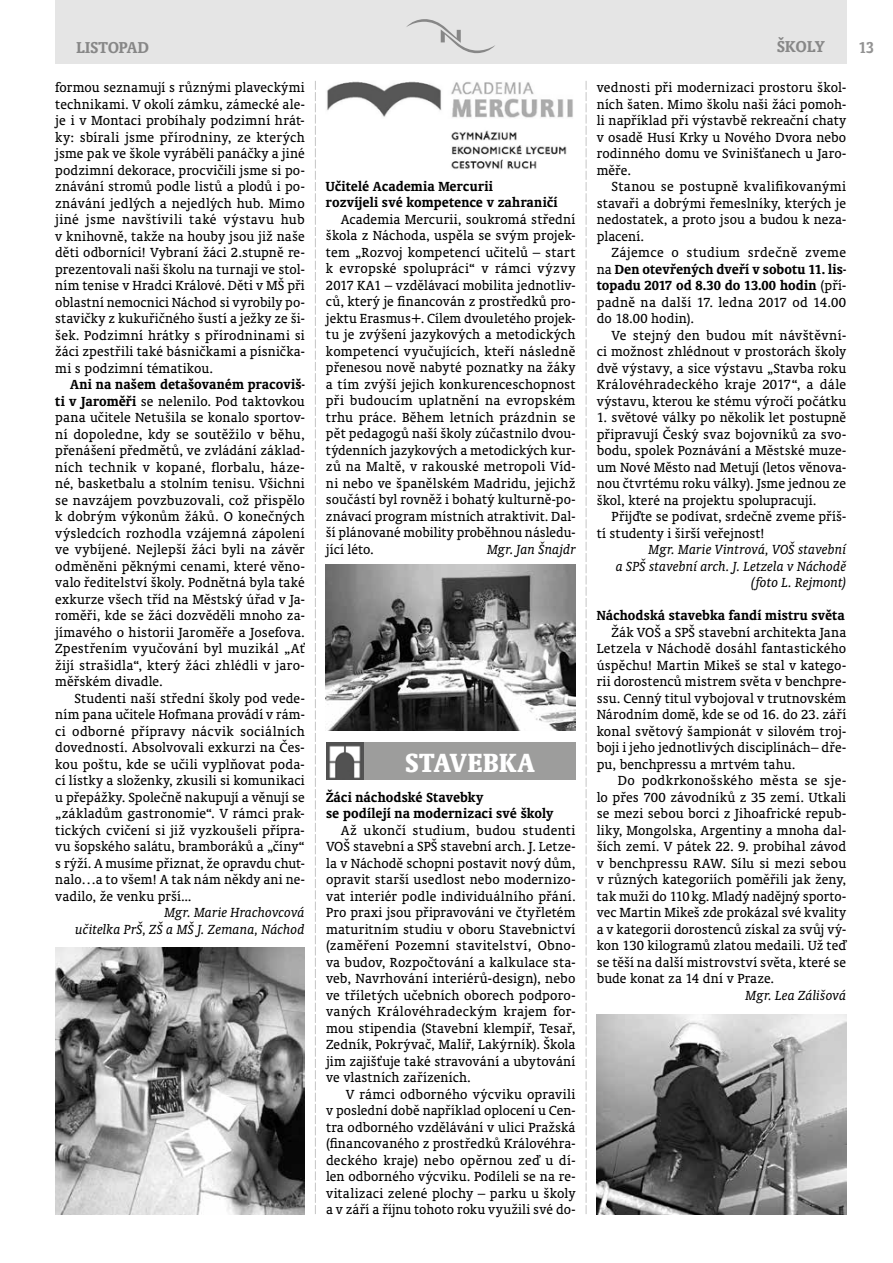
<style>
.page{position:relative;width:893px;height:1263px;background:#fff}
.page>*{position:absolute;margin:0;border:0;box-sizing:border-box;transform-origin:0 0}
.t1{font:700 condensed 30px "Oranda AT";letter-spacing:.015em;color:#fff}
.t2{font:700 18px "Oranda AT";letter-spacing:.01em;color:#878787}
.t3{font:700 18px "Oranda AT";color:#929292;scale:.9 1}
.t4{font:15px/16.5px "Oranda AT";letter-spacing:.005em;color:#000;text-align:justify}
.t5{font:italic 15px/16.5px "Oranda AT";color:#000;text-align:right}
.t6{font:700 15px/16.5px "Oranda AT";letter-spacing:.005em;color:#000}
.s1{font-weight:700}
</style>
<div class="page">
<div style="left:55px;top:0;width:792px;height:64px;background:#e5e5e5"></div>
<svg style="left:406px;top:19px;width:89px;height:34px"></svg>
<svg style="left:315px;top:81px;width:1px;height:1133px"></svg>
<svg style="left:586px;top:81px;width:1px;height:1133px"></svg>
<img style="left:327px;top:81px;width:246px;height:88px">
<img style="left:55px;top:947px;width:250px;height:267px">
<img style="left:326px;top:565px;width:249px;height:165px">
<div style="left:327px;top:743px;width:249px;height:37px;background:#9d9d9c"></div>
<img style="left:326px;top:743px;width:38px;height:37px">
<img style="left:597px;top:1014px;width:249px;height:200px">
<p class="t2" style="left:77px;top:37px;width:74px">LISTOPAD</p>
<p class="t2" style="left:777px;top:36px;width:49px">ŠKOLY</p>
<p class="t3" style="left:859px;top:37px;width:18px">13</p>
<p class="t4" style="left:55px;top:79px;width:251px">formou seznamují s různými plaveckými technikami. V okolí zámku, zámecké ale&shy;je i v Montaci probíhaly podzimní hrát&shy;ky: sbírali jsme přírodniny, ze kterých jsme pak ve škole vyráběli panáčky a jiné podzimní dekorace, procvičili jsme si po&shy;znávání stromů podle listů a plodů i po&shy;znávání jedlých a nejedlých hub. Mimo jiné jsme navštívili také výstavu hub v knihovně, takže na houby jsou již naše děti odborníci! Vybraní žáci 2.stupně re&shy;prezentovali naši školu na turnaji ve stol&shy;ním tenise v Hradci Králové. Děti v MŠ při oblastní nemocnici Náchod si vyrobily po&shy;stavičky z kukuřičného šustí a ježky ze ši&shy;šek. Podzimní hrátky s přírodninami si žáci zpestřili také básničkami a písnička&shy;mi s podzimní tématikou.</p>
<p class="t4" style="left:55px;top:376px;width:251px;text-indent:15px"><span class="s1">Ani na našem detašovaném pracoviš&shy;ti v Jaroměři</span> se nelenilo. Pod taktovkou pana učitele Netušila se konalo sportov&shy;ní dopoledne, kdy se soutěžilo v běhu, přenášení předmětů, ve zvládání základ&shy;ních technik v kopané, florbalu, háze&shy;né, basketbalu a stolním tenisu. Všichni se navzájem povzbuzovali, což přispělo k dobrým výkonům žáků. O konečných výsledcích rozhodla vzájemná zápolení ve vybíjené. Nejlepší žáci byli na závěr odměněni pěknými cenami, které věno&shy;valo ředitelství školy. Podnětná byla také exkurze všech tříd na Městský úřad v Ja&shy;roměři, kde se žáci dozvěděli mnoho za&shy;jímavého o historii Jaroměře a Josefova.<br>Zpestřením vyučování byl muzikál „Ať žijí strašidla“, který žáci zhlédli v jaro&shy;měřském divadle.</p>
<p class="t4" style="left:55px;top:690px;width:251px;text-indent:19px">Studenti naší střední školy pod vede&shy;ním pana učitele Hofmana provádí v rám&shy;ci odborné přípravy nácvik sociálních dovedností. Absolvovali exkurzi na Čes&shy;kou poštu, kde se učili vyplňovat poda&shy;cí lístky a složenky, zkusili si komunikaci u přepážky. Společně nakupují a věnují se „základům gastronomie“. V rámci prak&shy;tických cvičení si již vyzkoušeli přípra&shy;vu šopského salátu, bramboráků a „číny“ s rýží. A musíme přiznat, že opravdu chut&shy;nalo…a to všem! A tak nám někdy ani ne&shy;vadilo, že venku prší...</p>
<p class="t5" style="left:75px;top:904px;width:231px">Mgr. Marie Hrachovcová<br>učitelka PrŠ, ZŠ a MŠ J. Zemana, Náchod</p>
<p class="t4" style="left:597px;top:79px;width:251px">vednosti při modernizaci prostoru škol&shy;ních šaten. Mimo školu naši žáci pomoh&shy;li například při výstavbě rekreační chaty v osadě Husí Krky u Nového Dvora nebo rodinného domu ve Svinišťanech u Jaro&shy;měře.</p>
<p class="t4" style="left:597px;top:178px;width:251px;text-indent:15px">Stanou se postupně kvalifikovanými stavaři a dobrými řemeslníky, kterých je nedostatek, a proto jsou a budou k neza&shy;placení.</p>
<p class="t4" style="left:597px;top:244px;width:251px;text-indent:15px">Zájemce o studium srdečně zveme na <span class="s1">Den otevřených dveří v sobotu 11. lis&shy;topadu 2017 od 8.30 do 13.00 hodin</span> (pří&shy;padně na další 17. ledna 2017 od 14.00 do 18.00 hodin).</p>
<p class="t4" style="left:597px;top:327px;width:251px;text-indent:15px">Ve stejný den budou mít návštěvní&shy;ci možnost zhlédnout v prostorách školy dvě výstavy, a sice výstavu „Stavba roku Královéhradeckého kraje 2017“, a dále výstavu, kterou ke stému výročí počátku</p>
<p class="t4" style="left:597px;top:409px;width:251px">1. světové války po několik let postupně připravují Český svaz bojovníků za svo&shy;bodu, spolek Poznávání a Městské muze&shy;um Nové Město nad Metují (letos věnova&shy;nou čtvrtému roku války). Jsme jednou ze škol, které na projektu spolupracují.</p>
<p class="t4" style="left:597px;top:508px;width:251px;text-indent:15px">Přijďte se podívat, srdečně zveme příš&shy;tí studenty i širší veřejnost!</p>
<p class="t5" style="left:616px;top:541px;width:232px">Mgr. Marie Vintrová, VOŠ stavební<br>a SPŠ stavební arch. J. Letzela v Náchodě (foto L. Rejmont)</p>
<p class="t6" style="left:597px;top:607px;width:250px">Náchodská stavebka fandí mistru světa</p>
<p class="t4" style="left:597px;top:624px;width:251px;text-indent:15px">Žák VOŠ a SPŠ stavební architekta Jana Letzela v Náchodě dosáhl fantastického úspěchu! Martin Mikeš se stal v katego&shy;rii dorostenců mistrem světa v benchpre&shy;ssu. Cenný titul vybojoval v trutnovském Národním domě, kde se od 16. do 23. září konal světový šampionát v silovém troj&shy;boji i jeho jednotlivých disciplínách– dře&shy;pu, benchpressu a mrtvém tahu.</p>
<p class="t4" style="left:597px;top:772px;width:251px;text-indent:21px">Do podkrkonošského města se sje&shy;lo přes 700 závodníků z 35 zemí. Utkali se mezi sebou borci z Jihoafrické repub&shy;liky, Mongolska, Argentiny a mnoha dal&shy;ších zemí. V pátek 22. 9. probíhal závod v benchpressu RAW. Sílu si mezi sebou v různých kategoriích poměřili jak ženy, tak muži do 110kg. Mladý nadějný sporto&shy;vec Martin Mikeš zde prokázal své kvality a v kategorii dorostenců získal za svůj vý&shy;kon 130 kilogramů zlatou medaili. Už teď se těší na další mistrovství světa, které se bude konat za 14 dní v Praze.</p>
<p class="t5" style="left:746px;top:987px;width:102px">Mgr. Lea Zálišová</p>
<p class="t6" style="left:326px;top:178px;width:233px">Učitelé Academia Mercurii<br>rozvíjeli své kompetence v zahraničí</p>
<p class="t4" style="left:326px;top:211px;width:251px;text-indent:15px">Academia Mercurii, soukromá střední škola z Náchoda, uspěla se svým projek&shy;tem „Rozvoj kompetencí učitelů – start k evropské spolupráci“ v rámci výzvy 2017 KA1 – vzdělávací mobilita jednotliv&shy;ců, který je financován z prostředků pro&shy;jektu Erasmus+. Cílem dvouletého projek&shy;tu je zvýšení jazykových a metodických kompetencí vyučujících, kteří následně přenesou nově nabyté poznatky na žáky a tím zvýší jejich konkurenceschopnost při budoucím uplatnění na evropském trhu práce. Během letních prázdnin se pět pedagogů naší školy zúčastnilo dvou&shy;týdenních jazykových a metodických kur&shy;zů na Maltě, v rakouské metropoli Víd&shy;ni nebo ve španělském Madridu, jejichž součástí byl rovněž i bohatý kulturně-po&shy;znávací program místních atraktivit. Dal&shy;ší plánované mobility proběhnou následu&shy;jící léto.</p>
<p class="t5" style="left:487px;top:541px;width:90px">Mgr. Jan Šnajdr</p>
<h1 class="t1" style="left:405px;top:744px;width:131px">STAVEBKA</h1>
<p class="t6" style="left:326px;top:788px;width:229px">Žáci náchodské Stavebky<br>se podílejí na modernizaci své školy</p>
<p class="t4" style="left:326px;top:822px;width:251px;text-indent:15px">Až ukončí studium, budou studenti VOŠ stavební a SPŠ stavební arch. J. Letze&shy;la v Náchodě schopni postavit nový dům, opravit starší usedlost nebo modernizo&shy;vat interiér podle individuálního přání.<br>Pro praxi jsou připravováni ve čtyřletém maturitním studiu v oboru Stavebnictví (zaměření Pozemní stavitelství, Obno&shy;va budov, Rozpočtování a kalkulace sta&shy;veb, Navrhování interiérů-design), nebo ve tříletých učebních oborech podporo&shy;vaných Královéhradeckým krajem for&shy;mou stipendia (Stavební klempíř, Tesař, Zedník, Pokrývač, Malíř, Lakýrník). Škola jim zajišťuje také stravování a ubytování ve vlastních zařízeních.</p>
<p class="t4" style="left:326px;top:1086px;width:251px;text-indent:20px">V rámci odborného výcviku opravili v poslední době například oplocení u Cen&shy;tra odborného vzdělávání v ulici Pražská (financovaného z prostředků Královéhra&shy;deckého kraje) nebo opěrnou zeď u dí&shy;len odborného výcviku. Podíleli se na re&shy;vitalizaci zelené plochy – parku u školy a v září a říjnu tohoto roku využili své do-</p>
</div>
